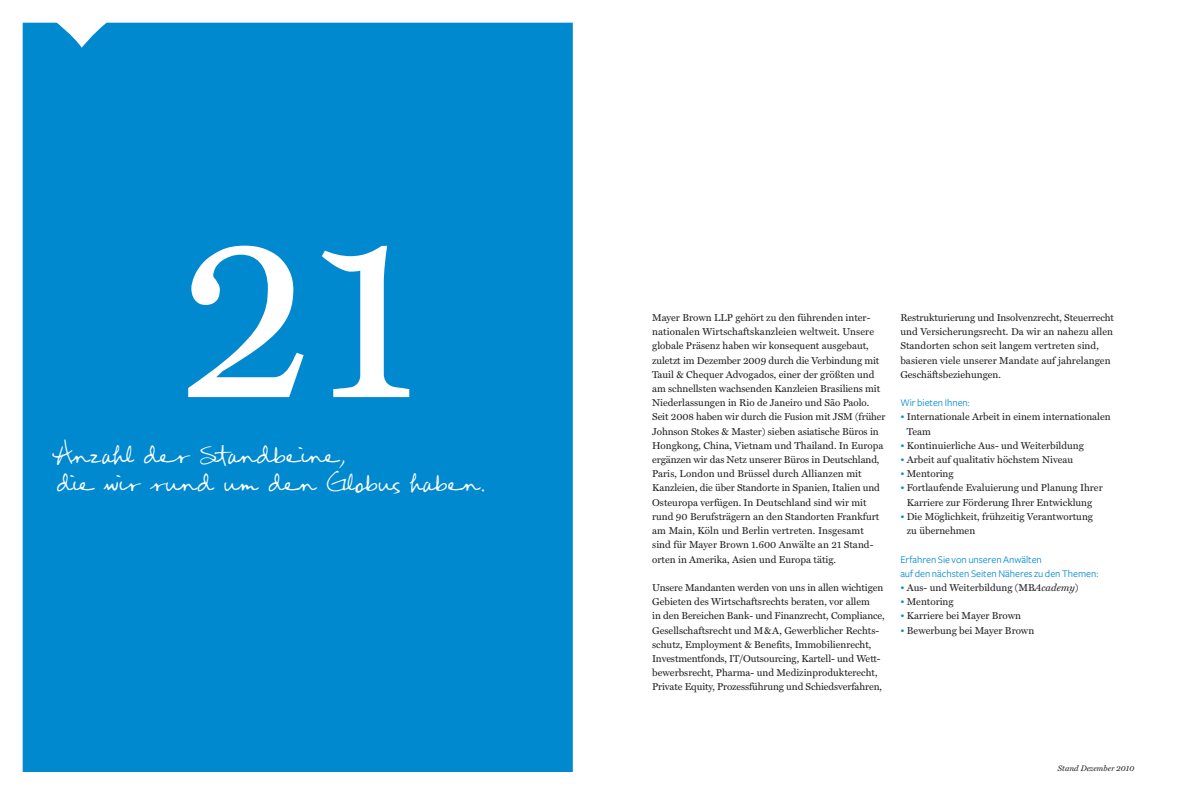
<style>
.page{position:relative;width:1191px;height:794px;background:#fff}
.page>*{position:absolute;margin:0;border:0;box-sizing:border-box;transform-origin:0 0}
.t1{font:245px "Miller Text";color:#fff}
.t2{font:20px/28px "FG Rebecca Script";letter-spacing:.015em;color:#fff}
.t3{font:10.5px/14.2px "Freight Sans";color:#0089cf}
.t4{font:10px/14.2px "Miller Text";color:#231f20}
.t5{font:italic 8px "Miller Text";color:#231f20}
.s1{color:#0089cf}
.s2{font-style:italic}
</style>
<div class="page">
<div style="left:23px;top:23px;width:550px;height:748px;background:#0089cf"></div>
<h1 class="t1" style="left:176px;top:168px;width:244px">21</h1>
<h2 class="t2" style="left:57px;top:441px;width:430px">Anzahl der Standbeine,<br>die wir rund um den Globus haben.</h2>
<p class="t4" style="left:652px;top:310px;width:235px">Mayer Brown LLP gehört zu den führenden inter&shy;nationalen Wirtschaftskanzleien weltweit. Unsere globale Präsenz haben wir konsequent ausgebaut, zuletzt im Dezember 2009 durch die Verbindung mit Tauil &amp; Chequer Advogados, einer der größten und am schnellsten wachsenden Kanzleien Brasiliens mit Niederlassungen in Rio de Janeiro und São Paolo.<br>Seit 2008 haben wir durch die Fusion mit JSM (früher Johnson Stokes &amp; Master) sieben asiatische Büros in Hongkong, China, Vietnam und Thailand. In Europa ergänzen wir das Netz unserer Büros in Deutschland, Paris, London und Brüssel durch Allianzen mit Kanzleien, die über Standorte in Spanien, Italien und Osteuropa verfügen. In Deutschland sind wir mit rund 90 Berufsträgern an den Standorten Frankfurt am Main, Köln und Berlin vertreten. Insgesamt<br>sind für Mayer Brown 1.600 Anwälte an 21 Stand&shy;orten in Amerika, Asien und Europa tätig.</p>
<p class="t4" style="left:652px;top:580px;width:234px">Unsere Mandanten werden von uns in allen wichtigen Gebieten des Wirtschaftsrechts beraten, vor allem<br>in den Bereichen Bank- und Finanzrecht, Compliance, Gesellschaftsrecht und M&amp;A, Gewerblicher Rechts&shy;schutz, Employment &amp; Benefits, Immobilienrecht, Investmentfonds, IT/Outsourcing, Kartell- und Wett&shy;bewerbsrecht, Pharma- und Medizinprodukterecht, Private Equity, Prozessführung und Schiedsverfahren,</p>
<p class="t4" style="left:900px;top:310px;width:215px">Restrukturierung und Insolvenzrecht, Steuerrecht und Versicherungsrecht. Da wir an nahezu allen Standorten schon seit langem vertreten sind, basieren viele unserer Mandate auf jahrelangen Geschäftsbeziehungen.</p>
<p class="t3" style="left:900px;top:395px;width:71px">Wir bieten Ihnen:</p>
<p class="t4" style="left:906px;top:410px;width:205px;text-indent:-6px"><span class="s1">•</span> Internationale Arbeit in einem internationalen<br>Team</p>
<p class="t4" style="left:900px;top:438px;width:185px"><span class="s1">•</span> Kontinuierliche Aus- und Weiterbildung</p>
<p class="t4" style="left:900px;top:452px;width:174px"><span class="s1">•</span> Arbeit auf qualitativ höchstem Niveau</p>
<p class="t4" style="left:900px;top:467px;width:55px"><span class="s1">•</span> Mentoring</p>
<p class="t4" style="left:900px;top:481px;width:204px;text-align:center"><span class="s1">•</span> Fortlaufende Evaluierung und Planung Ihrer<br>Karriere zur Förderung Ihrer Entwicklung</p>
<p class="t4" style="left:906px;top:509px;width:188px;text-indent:-6px"><span class="s1">•</span> Die Möglichkeit, frühzeitig Verantwortung zu übernehmen</p>
<p class="t3" style="left:900px;top:552px;width:200px">Erfahren Sie von unseren Anwälten<br>auf den nächsten Seiten Näheres zu den Themen:</p>
<p class="t4" style="left:900px;top:580px;width:180px"><span class="s1">•</span> Aus- und Weiterbildung (MB<span class="s2">Academy</span>)</p>
<p class="t4" style="left:900px;top:594px;width:55px"><span class="s1">•</span> Mentoring</p>
<p class="t4" style="left:900px;top:609px;width:122px"><span class="s1">•</span> Karriere bei Mayer Brown</p>
<p class="t4" style="left:900px;top:623px;width:135px"><span class="s1">•</span> Bewerbung bei Mayer Brown</p>
<p class="t5" style="left:1058px;top:764px;width:78px">Stand Dezember 2010</p>
</div>
